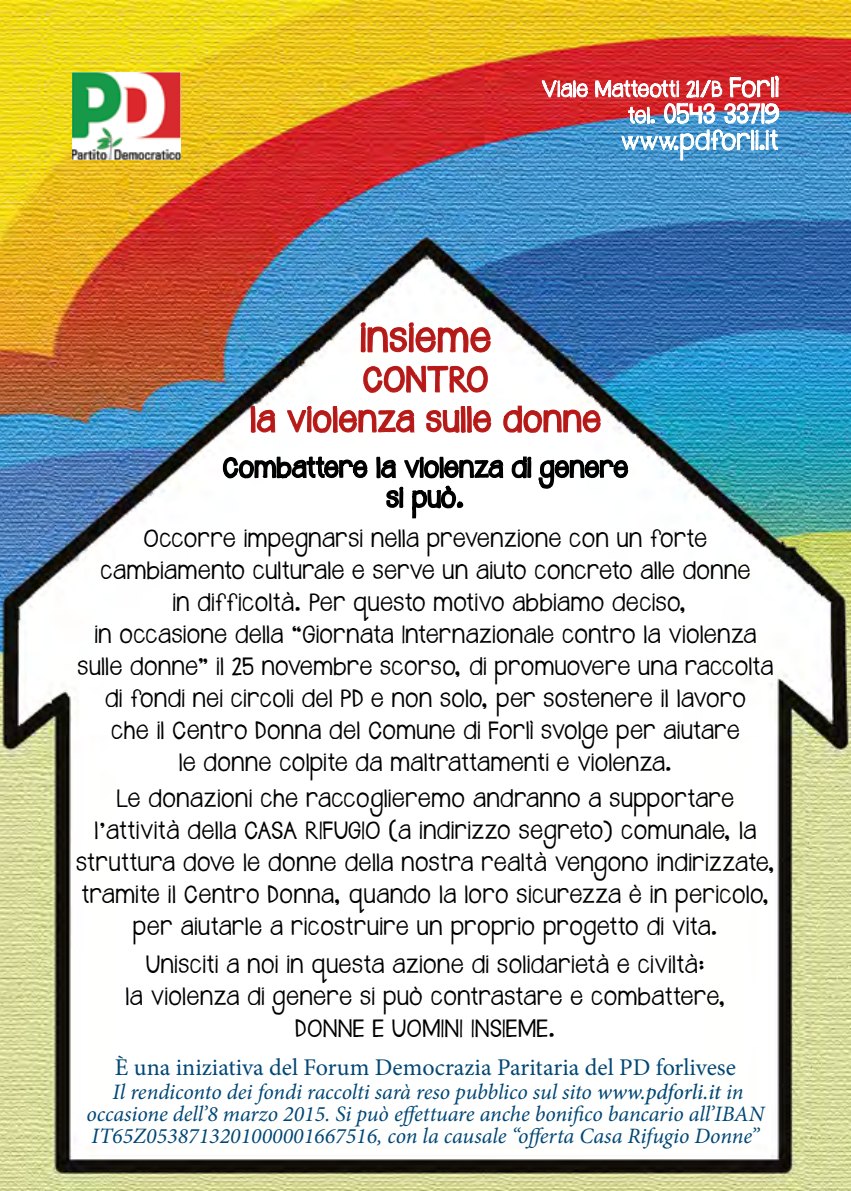
<style>
.page{position:relative;width:851px;height:1191px;background:#fff}
.page>*{position:absolute;margin:0;border:0;box-sizing:border-box;transform-origin:0 0}
.t1{font:32px "Janda Safeand Sound Solid";letter-spacing:.05em;color:#b31a17}
.t2{font:28px/40px "Janda Safeand Sound Solid";letter-spacing:.045em;color:#b31a17;text-align:center}
.t3{font:24px "Minion Pro";color:#004775}
.t4{font:italic 22px/22px "Minion Pro";letter-spacing:-.005em;color:#004775;text-align:center}
.t5{font:22px/26.4px "Janda Safeand Sound";color:#fff;text-align:center}
.t6{font:20px/32px "Janda Safeand Sound Solid";letter-spacing:.025em;color:#000;text-align:center}
.s1{font-size:18px}
.s2{font-weight:500}
</style>
<div class="page">
<img style="left:0;top:0;width:850px;height:1191px">
<img style="left:222px;top:202px;width:407px;height:317px">
<img style="left:72px;top:72px;width:108px;height:87px">
<svg style="left:541px;top:71px;width:47px;height:29px"></svg>
<img style="left:594px;top:60px;width:194px;height:102px">
<p class="t5" style="left:621px;top:103px;width:159px"><span class="s1">tel.</span> 0543 33719 <span class="s1">www.</span>pdforli.it</p>
<h1 class="t1" style="left:360px;top:315px;width:132px">insieme</h1>
<h2 class="t2" style="left:250px;top:363px;width:352px">CONTRO<br>la violenza sulle donne</h2>
<p class="t6" style="left:78px;top:525px;width:697px">Occorre impegnarsi nella prevenzione con un forte cambiamento culturale e serve un aiuto concreto alle donne<br>in difficoltà. Per questo motivo abbiamo deciso,<br>in occasione della “Giornata Internazionale contro la violenza sulle donne” il 25 novembre scorso, di promuovere una raccolta di fondi nei circoli del PD e non solo, per sostenere il lavoro<br>che il Centro Donna del Comune di Forlì svolge per aiutare<br>le donne colpite da maltrattamenti e violenza.</p>
<p class="t6" style="left:76px;top:785px;width:700px">Le donazioni che raccoglieremo andranno a supportare l’attività della CASA RIFUGIO (a indirizzo segreto) comunale, la struttura dove le donne della nostra realtà vengono indirizzate, tramite il Centro Donna, quando la loro sicurezza è in pericolo, per aiutarle a ricostruire un proprio progetto di vita.</p>
<p class="t6" style="left:125px;top:951px;width:601px">Unisciti a noi in questa azione di solidarietà e civiltà:<br>la violenza di genere si può contrastare e combattere,<br>DONNE E UOMINI INSIEME.</p>
<p class="t3" style="left:115px;top:1051px;width:622px">È una iniziativa del Forum Democrazia Paritaria del PD forlivese</p>
<p class="t4" style="left:87px;top:1081px;width:679px">Il rendiconto dei fondi raccolti sarà reso pubblico sul sito <span class="s2">www.pdforli.it</span> in occasione dell’8 marzo 2015. Si può effettuare anche bonifico bancario all’IBAN<br>IT65Z0538713201000001667516, con la causale “offerta Casa Rifugio Donne”</p>
</div>
